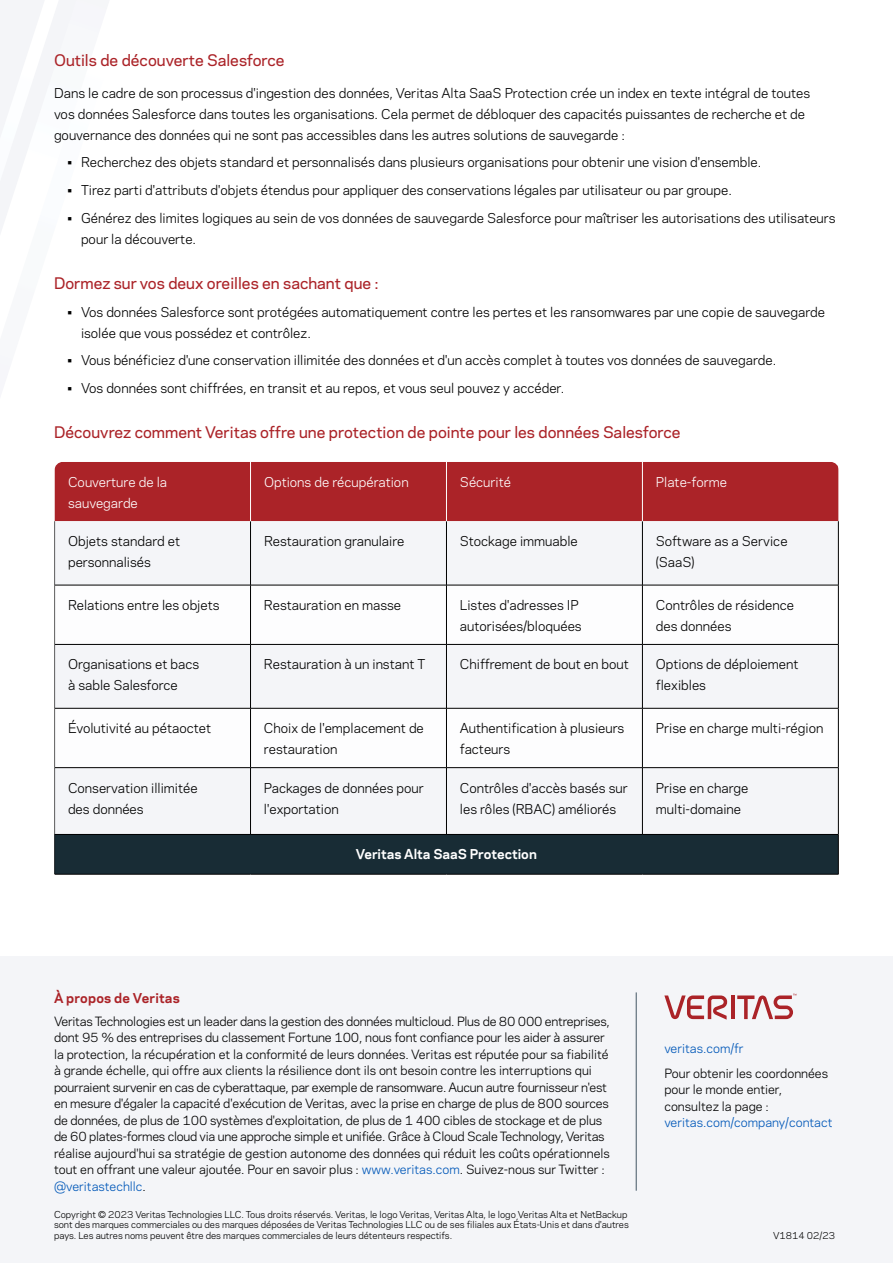
<style>
.page{position:relative;width:893px;height:1263px;background:#fff}
.page>*{position:absolute;margin:0;border:0;box-sizing:border-box;transform-origin:0 0}
.t1{font:500 15px "Polaris";color:#ab2328}
.t2{font:12.75px/21px "Polaris";color:#000}
.t3{font:12.75px/21px "Polaris";color:#fff}
.t4{font:700 12.75px "Polaris";color:#fff}
.t5{font:700 12.75px "Polaris";letter-spacing:.015em;color:#ab2328}
.t6{font:12px/16.5px "Polaris";letter-spacing:-.01em;color:#000}
.t7{font:12px "Polaris";color:#0057b8}
.t8{font:9px/10.8px "Polaris";color:#000}
.s1{color:#0057b8}
</style>
<div class="page">
<svg style="left:0;top:0;width:76px;height:233px"></svg>
<div style="left:0;top:956px;width:893px;height:307px;background:#f4f5f8"></div>
<hr style="left:731px;top:995px;width:3px;height:24px;background:#ab2328">
<svg style="left:664px;top:995px;width:64px;height:25px"></svg>
<svg style="left:737px;top:994px;width:59px;height:25px"></svg>
<hr style="left:636px;top:992px;width:1px;height:199px;background:#425563">
<div style="left:55px;top:462px;width:783px;height:59px;background:#ab2328"></div>
<div style="left:55px;top:521px;width:195px;height:313px;background:#f4f5f8"></div>
<div style="left:251px;top:521px;width:587px;height:313px;background:#f4f5f8"></div>
<svg style="left:55px;top:586px;width:783px;height:181px"></svg>
<div style="left:55px;top:834px;width:783px;height:40px;background:#182c35"></div>
<hr style="left:250px;top:521px;width:1px;height:64px;background:#000">
<hr style="left:250px;top:585px;width:1px;height:59px;background:#000">
<hr style="left:250px;top:645px;width:1px;height:63px;background:#000">
<hr style="left:250px;top:708px;width:1px;height:59px;background:#000">
<hr style="left:250px;top:768px;width:1px;height:66px;background:#000">
<hr style="left:838px;top:835px;width:1px;height:39px;background:#000">
<hr style="left:54px;top:521px;width:1px;height:64px;background:#000">
<hr style="left:446px;top:521px;width:1px;height:64px;background:#000">
<hr style="left:642px;top:521px;width:1px;height:64px;background:#000">
<hr style="left:838px;top:521px;width:1px;height:64px;background:#000">
<hr style="left:54px;top:585px;width:1px;height:59px;background:#000">
<hr style="left:446px;top:585px;width:1px;height:59px;background:#000">
<hr style="left:642px;top:585px;width:1px;height:59px;background:#000">
<hr style="left:838px;top:585px;width:1px;height:59px;background:#000">
<hr style="left:54px;top:645px;width:1px;height:63px;background:#000">
<hr style="left:446px;top:645px;width:1px;height:63px;background:#000">
<hr style="left:642px;top:645px;width:1px;height:63px;background:#000">
<hr style="left:838px;top:645px;width:1px;height:63px;background:#000">
<hr style="left:54px;top:708px;width:1px;height:59px;background:#000">
<hr style="left:446px;top:708px;width:1px;height:59px;background:#000">
<hr style="left:642px;top:708px;width:1px;height:59px;background:#000">
<hr style="left:838px;top:708px;width:1px;height:59px;background:#000">
<hr style="left:54px;top:768px;width:1px;height:66px;background:#000">
<hr style="left:446px;top:768px;width:1px;height:66px;background:#000">
<hr style="left:642px;top:768px;width:1px;height:66px;background:#000">
<hr style="left:838px;top:768px;width:1px;height:66px;background:#000">
<hr style="left:54px;top:834px;width:197px;height:1px;background:#000">
<hr style="left:54px;top:835px;width:1px;height:39px;background:#000">
<hr style="left:251px;top:834px;width:195px;height:1px;background:#000">
<hr style="left:446px;top:834px;width:196px;height:1px;background:#000">
<hr style="left:642px;top:834px;width:196px;height:1px;background:#000">
<hr style="left:54px;top:874px;width:197px;height:1px;background:#000">
<hr style="left:251px;top:874px;width:195px;height:1px;background:#000">
<hr style="left:446px;top:874px;width:196px;height:1px;background:#000">
<hr style="left:642px;top:874px;width:196px;height:1px;background:#000">
<hr style="left:54px;top:585px;width:197px;height:1px;background:#000">
<hr style="left:251px;top:585px;width:195px;height:1px;background:#000">
<hr style="left:446px;top:585px;width:196px;height:1px;background:#000">
<hr style="left:642px;top:585px;width:196px;height:1px;background:#000">
<hr style="left:54px;top:644px;width:197px;height:1px;background:#000">
<hr style="left:251px;top:644px;width:195px;height:1px;background:#000">
<hr style="left:446px;top:644px;width:196px;height:1px;background:#000">
<hr style="left:642px;top:644px;width:196px;height:1px;background:#000">
<hr style="left:54px;top:708px;width:197px;height:1px;background:#000">
<hr style="left:251px;top:708px;width:195px;height:1px;background:#000">
<hr style="left:446px;top:708px;width:196px;height:1px;background:#000">
<hr style="left:642px;top:708px;width:196px;height:1px;background:#000">
<hr style="left:54px;top:767px;width:197px;height:1px;background:#000">
<hr style="left:251px;top:767px;width:195px;height:1px;background:#000">
<hr style="left:446px;top:767px;width:196px;height:1px;background:#000">
<hr style="left:642px;top:767px;width:196px;height:1px;background:#000">
<hr style="left:250px;top:462px;width:1px;height:59px;background:#fff">
<hr style="left:446px;top:462px;width:1px;height:59px;background:#fff">
<hr style="left:642px;top:462px;width:1px;height:59px;background:#fff">
<p class="t1" style="left:54px;top:49px;width:232px">Outils de découverte Salesforce</p>
<p class="t2" style="left:54px;top:81px;width:758px">Dans le cadre de son processus d'ingestion des données, Veritas Alta SaaS Protection crée un index en texte intégral de toutes vos données Salesforce dans toutes les organisations. Cela permet de débloquer des capacités puissantes de recherche et de gouvernance des données qui ne sont pas accessibles dans les autres solutions de sauvegarde :</p>
<p class="t2" style="left:68px;top:151px;width:695px">• Recherchez des objets standard et personnalisés dans plusieurs organisations pour obtenir une vision d'ensemble.</p>
<p class="t2" style="left:68px;top:179px;width:666px">• Tirez parti d'attributs d'objets étendus pour appliquer des conservations légales par utilisateur ou par groupe.</p>
<p class="t2" style="left:81px;top:207px;width:756px;text-indent:-14px">• Générez des limites logiques au sein de vos données de sauvegarde Salesforce pour maîtriser les autorisations des utilisateurs pour la découverte.</p>
<p class="t1" style="left:54px;top:272px;width:326px">Dormez sur vos deux oreilles en sachant que :</p>
<p class="t2" style="left:81px;top:300px;width:746px;text-indent:-14px">• Vos données Salesforce sont protégées automatiquement contre les pertes et les ransomwares par une copie de sauvegarde isolée que vous possédez et contrôlez.</p>
<p class="t2" style="left:68px;top:349px;width:710px">• Vous bénéficiez d'une conservation illimitée des données et d'un accès complet à toutes vos données de sauvegarde.</p>
<p class="t2" style="left:68px;top:377px;width:498px">• Vos données sont chiffrées, en transit et au repos, et vous seul pouvez y accéder.</p>
<p class="t1" style="left:54px;top:421px;width:628px">Découvrez comment Veritas offre une protection de pointe pour les données Salesforce</p>
<p class="t3" style="left:68px;top:471px;width:101px">Couverture de la sauvegarde</p>
<p class="t3" style="left:264px;top:471px;width:146px">Options de récupération</p>
<p class="t3" style="left:460px;top:471px;width:53px">Sécurité</p>
<p class="t3" style="left:656px;top:471px;width:73px">Plate-forme</p>
<p class="t2" style="left:68px;top:530px;width:114px">Objets standard et personnalisés</p>
<p class="t2" style="left:264px;top:530px;width:142px">Restauration granulaire</p>
<p class="t2" style="left:460px;top:530px;width:119px">Stockage immuable</p>
<p class="t2" style="left:656px;top:530px;width:133px">Software as a Service (SaaS)</p>
<p class="t2" style="left:68px;top:594px;width:153px">Relations entre les objets</p>
<p class="t2" style="left:264px;top:594px;width:139px">Restauration en masse</p>
<p class="t2" style="left:460px;top:594px;width:123px">Listes d'adresses IP autorisées/bloquées</p>
<p class="t2" style="left:656px;top:594px;width:140px">Contrôles de résidence des données</p>
<p class="t2" style="left:68px;top:653px;width:133px">Organisations et bacs à sable Salesforce</p>
<p class="t2" style="left:264px;top:653px;width:163px">Restauration à un instant T</p>
<p class="t2" style="left:460px;top:653px;width:170px">Chiffrement de bout en bout</p>
<p class="t2" style="left:656px;top:653px;width:144px">Options de déploiement flexibles</p>
<p class="t2" style="left:68px;top:717px;width:145px">Évolutivité au pétaoctet</p>
<p class="t2" style="left:264px;top:717px;width:161px">Choix de l'emplacement de restauration</p>
<p class="t2" style="left:460px;top:717px;width:166px">Authentification à plusieurs facteurs</p>
<p class="t2" style="left:656px;top:717px;width:169px">Prise en charge multi-région</p>
<p class="t2" style="left:68px;top:776px;width:131px">Conservation illimitée des données</p>
<p class="t2" style="left:264px;top:776px;width:161px">Packages de données pour l'exportation</p>
<p class="t2" style="left:460px;top:776px;width:169px">Contrôles d'accès basés sur les rôles (RBAC) améliorés</p>
<p class="t2" style="left:656px;top:776px;width:94px">Prise en charge multi-domaine</p>
<p class="t4" style="left:356px;top:845px;width:182px">Veritas Alta SaaS Protection</p>
<p class="t5" style="left:54px;top:988px;width:127px">À propos de Veritas</p>
<p class="t6" style="left:54px;top:1012px;width:557px">Veritas Technologies est un leader dans la gestion des données multicloud. Plus de 80 000 entreprises, dont 95 % des entreprises du classement Fortune 100, nous font confiance pour les aider à assurer la protection, la récupération et la conformité de leurs données. Veritas est réputée pour sa fiabilité à grande échelle, qui offre aux clients la résilience dont ils ont besoin contre les interruptions qui pourraient survenir en cas de cyberattaque, par exemple de ransomware. Aucun autre fournisseur n'est en mesure d'égaler la capacité d'exécution de Veritas, avec la prise en charge de plus de 800 sources de données, de plus de 100 systèmes d'exploitation, de plus de 1 400 cibles de stockage et de plus de 60 plates-formes cloud via une approche simple et unifiée. Grâce à Cloud Scale Technology, Veritas réalise aujourd'hui sa stratégie de gestion autonome des données qui réduit les coûts opérationnels tout en offrant une valeur ajoutée. Pour en savoir plus : <span class="s1">www.veritas.com</span>. Suivez-nous sur Twitter : <span class="s1">@veritastechllc</span>.</p>
<p class="t8" style="left:54px;top:1208px;width:576px">Copyright © 2023 Veritas Technologies LLC. Tous droits réservés. Veritas, le logo Veritas, Veritas Alta, le logo Veritas Alta et NetBackup sont des marques commerciales ou des marques déposées de Veritas Technologies LLC ou de ses filiales aux États-Unis et dans d'autres pays. Les autres noms peuvent être des marques commerciales de leurs détenteurs respectifs.</p>
<p class="t7" style="left:664px;top:1039px;width:81px">veritas.com/fr</p>
<p class="t6" style="left:664px;top:1064px;width:165px">Pour obtenir les coordonnées pour le monde entier, consultez la page :</p>
<p class="t7" style="left:664px;top:1113px;width:170px">veritas.com/company/contact</p>
<p class="t8" style="left:773px;top:1230px;width:63px">V1814 02/23</p>
</div>
